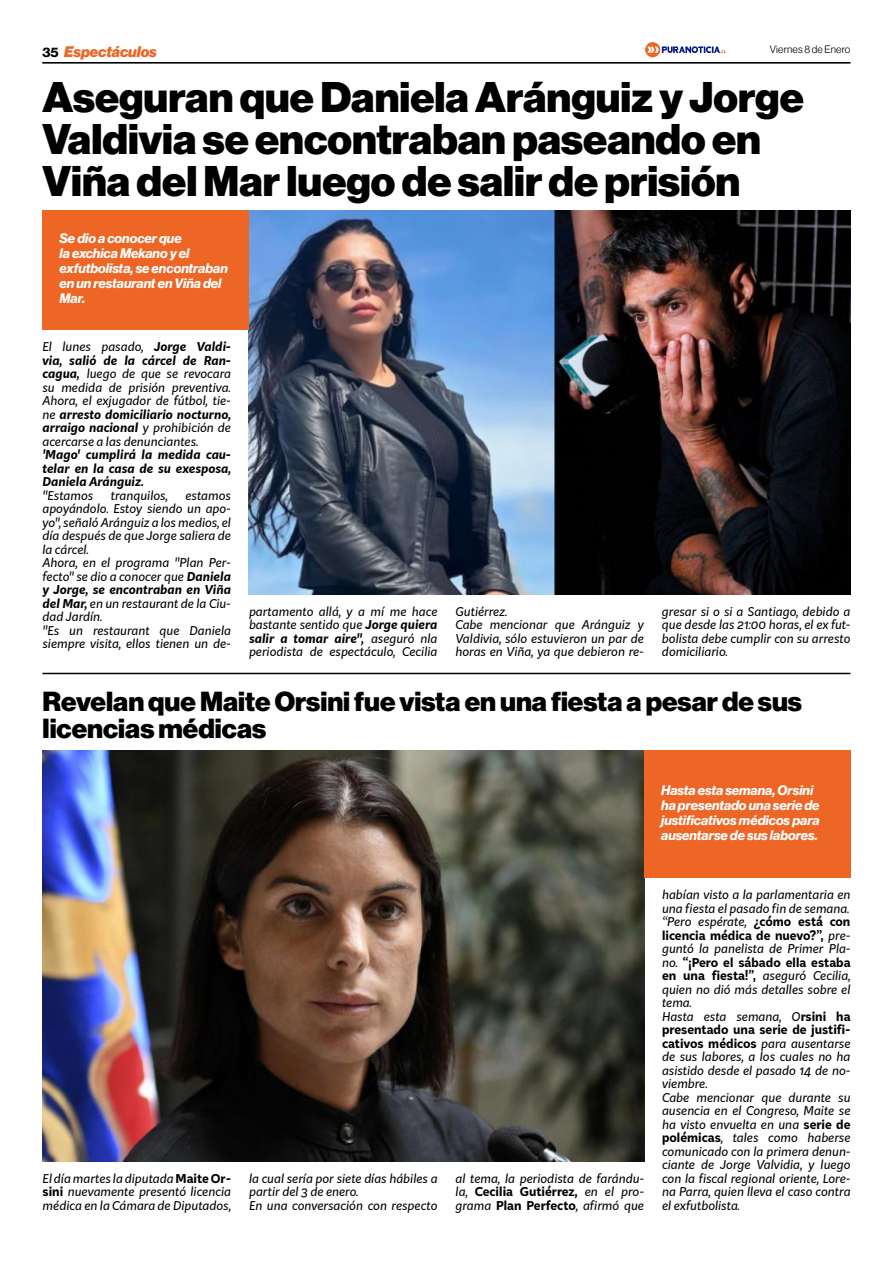
<style>
.page{position:relative;width:893px;height:1263px;background:#fff}
.page>*{position:absolute;margin:0;border:0;box-sizing:border-box;transform-origin:0 0}
.t1{font:900 42px/42px "Neue Haas Display";color:#000}
.t2{font:900 27px/27px "Neue Haas Display";color:#000}
.t3{font:italic 900 15px "Neue Haas Display";color:#ed6626}
.t4{font:italic 700 13.5px/15px "Neue Haas Display";color:#fff}
.t5{font:13.5px "N Haas Grotesk DS Pro 75 Bd";color:#000}
.t6{font:italic 12px/13.5px "Kit Sans";color:#000;text-align:justify}
.t7{font:italic 700 12px/13.5px "Kit Sans";color:#000;text-align:justify}
.t8{font:10.5px "N Haas Grotesk DS Pro 45 Lt";letter-spacing:.02em;color:#000}
.s1{font-weight:700}
.s2{font-weight:700;font-style:normal}
</style>
<div class="page">
<hr style="left:42px;top:62px;width:808px;height:1px;background:#000">
<svg style="left:645px;top:42px;width:81px;height:15px"></svg>
<hr style="left:43px;top:673px;width:807px;height:1px;background:#000">
<img style="left:43px;top:750px;width:601px;height:411px">
<div style="left:644px;top:750px;width:206px;height:128px;background:#ed6626"></div>
<img style="left:249px;top:210px;width:601px;height:384px">
<div style="left:43px;top:210px;width:206px;height:120px;background:#ed6626"></div>
<p class="t3" style="left:64px;top:43px;width:94px">Espectáculos</p>
<p class="t8" style="left:770px;top:43px;width:82px">Viernes 8 de Enero</p>
<p class="t5" style="left:42px;top:45px;width:18px">35</p>
<h1 class="t1" style="left:43px;top:77px;width:763px">Aseguran que Daniela Aránguiz y Jorge<br>Valdivia se encontraban paseando en<br>Viña del Mar luego de salir de prisión</h1>
<p class="t4" style="left:60px;top:231px;width:170px">Se dio a conocer que<br>la exchica Mekano y el exfutbolista, se encontraban en un restaurant en Viña del<br>Mar.</p>
<p class="t6" style="left:43px;top:339px;width:190px">El lunes pasado, <span class="s1">Jorge Valdi&shy;via, salió de la cárcel de Ran&shy;cagua,</span> luego de que se revocara su medida de prisión preventiva.<br>Ahora, el exjugador de fútbol, tie&shy;ne <span class="s1">arresto domiciliario nocturno, arraigo nacional</span> y prohibición de acercarse a las denunciantes.</p>
<p class="t7" style="left:43px;top:447px;width:190px">'Mago' cumplirá la medida cau&shy;telar en la casa de su exesposa, Daniela Aránguiz.</p>
<p class="t6" style="left:43px;top:488px;width:52px">"Estamos</p>
<p class="t6" style="left:111px;top:488px;width:59px">tranquilos,</p>
<p class="t6" style="left:43px;top:488px;width:190px;text-align:left;text-indent:143px">estamos apoyándolo. Estoy siendo un apo&shy;yo", señaló Aránguiz a los medios, el día después de que Jorge saliera de la cárcel.<br>Ahora, en el programa "Plan Per&shy;fecto" se dio a conocer que <span class="s1">Daniela y Jorge, se encontraban en Viña del Mar,</span> en un restaurant de la Ciu&shy;dad Jardín.<br>"Es un restaurant que Daniela siempre visita, ellos tienen un de-</p>
<p class="t6" style="left:249px;top:604px;width:190px">partamento allá, y a mí me hace bastante sentido que <span class="s1">Jorge quiera salir a tomar aire",</span> aseguró nla periodista de espectáculo, Cecilia</p>
<p class="t6" style="left:455px;top:604px;width:190px;text-align:left">Gutiérrez.<br>Cabe mencionar que Aránguiz y<br>Valdivia, sólo estuvieron un par de horas en Viña, ya que debieron re-</p>
<p class="t6" style="left:662px;top:604px;width:190px">gresar si o si a Santiago, debido a que desde las 21:00 horas, el ex fut&shy;bolista debe cumplir con su arresto domiciliario.</p>
<h2 class="t2" style="left:43px;top:688px;width:761px">Revelan que Maite Orsini fue vista en una fiesta a pesar de sus licencias médicas</h2>
<p class="t4" style="left:661px;top:783px;width:160px">Hasta esta semana, Orsini ha presentado una serie de justificativos médicos para ausentarse de sus labores.</p>
<p class="t6" style="left:43px;top:1171px;width:190px">El día martes la diputada <span class="s2">Maite Or&shy;sini</span> nuevamente presentó licencia médica en la Cámara de Diputados,</p>
<p class="t6" style="left:249px;top:1171px;width:190px;text-align:left">la cual sería por siete días hábiles a partir del 3 de enero.<br>En una conversación con respecto</p>
<p class="t6" style="left:456px;top:1171px;width:190px">al tema, la periodista de farándu&shy;la, <span class="s2">Cecilia Gutiérrez,</span> en el pro&shy;grama <span class="s2">Plan Perfecto</span>, afirmó que</p>
<p class="t6" style="left:662px;top:887px;width:190px;text-align:left">habían visto a la parlamentaria en una fiesta el pasado fin de semana. “Pero espérate, <span class="s2">¿cómo está con licencia médica de nuevo?”,</span> pre&shy;guntó la panelista de Primer Pla&shy;no. <span class="s2">“¡Pero el sábado ella estaba en una fiesta!”,</span> aseguró Cecilia, quien no dió más detalles sobre el tema.<br>Hasta esta semana, O<span class="s2">rsini ha presentado una serie de justifi&shy;cativos médicos</span> para ausentarse de sus labores, a los cuales no ha asistido desde el pasado 14 de no&shy;viembre.<br>Cabe mencionar que durante su ausencia en el Congreso, Maite se ha visto envuelta en una <span class="s2">serie de polémicas</span>, tales como haberse comunicado con la primera denun&shy;ciante de Jorge Valvidia, y luego con la fiscal regional oriente, Lore&shy;na Parra, quien lleva el caso contra el exfutbolista.</p>
</div>
